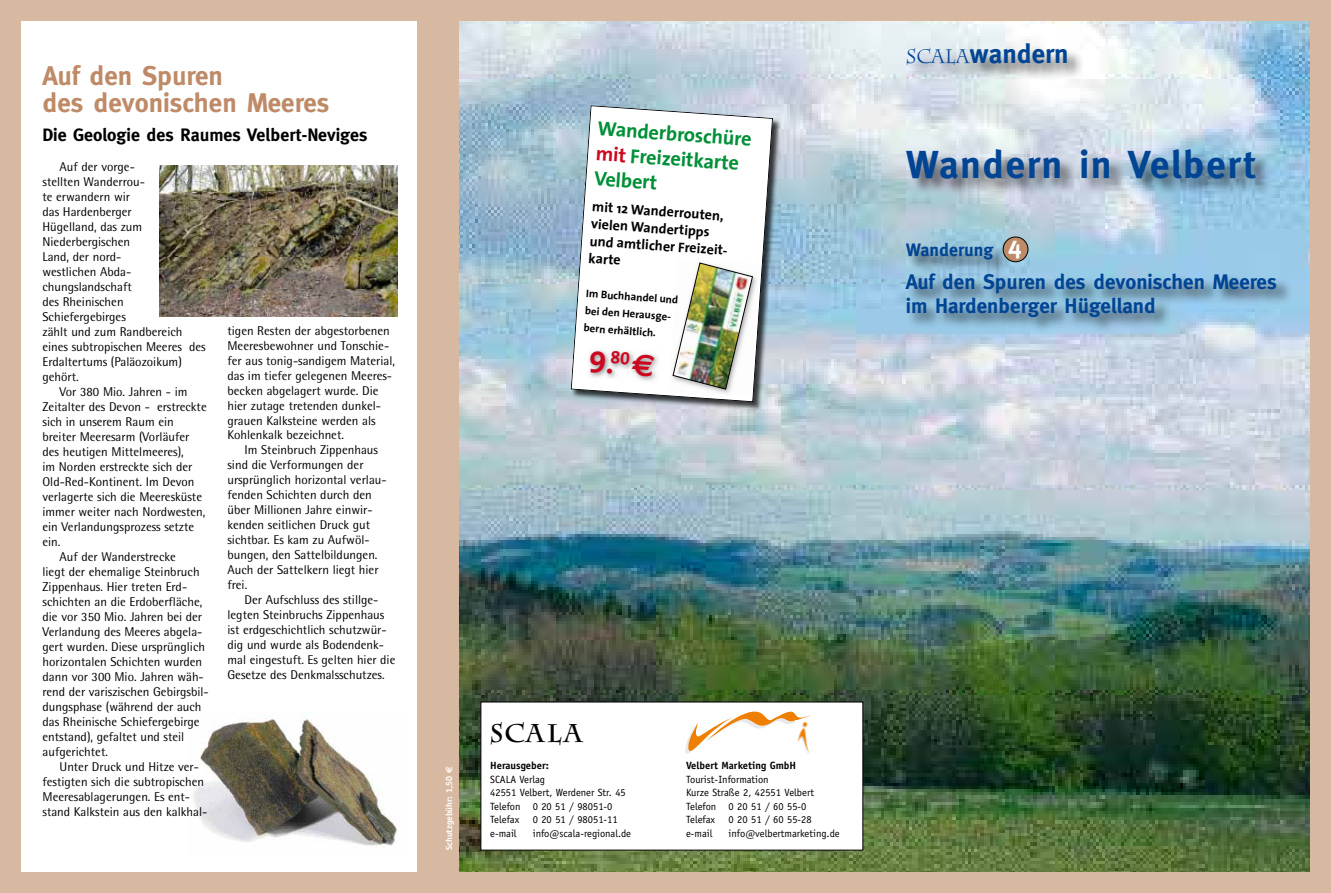
<style>
.page{position:relative;width:1331px;height:893px;background:#fff}
.page>*{position:absolute;margin:0;border:0;box-sizing:border-box;transform-origin:0 0}
.t1{font:700 39px "Meta";letter-spacing:.04em;color:#004494}
.t2{font:31.05px "The Sans Bold Expert";color:#cd071e}
.t3{font:700 27px/27px "Meta";color:#be8a67}
.t4{font:700 27px "Meta";color:#004494}
.t5{font:25.65px "Chm Bol";letter-spacing:.07em;color:#000}
.t6{font:700 25.2px "Meta";color:#fff}
.t7{font:700 21px/24px "Meta";color:#004494}
.t8{font:700 20.4px/25px "The Sans";color:#009037}
.t9{font:700 18px "Meta";color:#000}
.t10{font:700 18px "Meta";color:#004494}
.t11{font:700 14.1px/17.2px "The Sans";color:#000}
.t12{font:12.75px/15px "Rotis Semi Sans";color:#000}
.t13{font:700 10.95px/17.2px "The Sans";color:#000}
.t14{font:10.5px/13.5px "Officina Sans";color:#000}
.t15{font:700 10.5px "Officina Sans";color:#000}
.t16{font:700 9px "Officina Sans";color:#fff}
.s1{color:#cd071e}
.s2{font-family:"Euro Sans";font-weight:700}
.s3{font-family:"Euro Sans"}
.s4{font-family:"Chm Reg";font-weight:400;font-size:19.5px}
</style>
<div class="page">
<div style="left:438px;top:0;width:893px;height:893px;background:#d7b9a1"></div>
<div style="left:0;top:0;width:438px;height:893px;background:#d7b9a1"></div>
<div style="left:21px;top:21px;width:396px;height:851px;background:#fff"></div>
<img style="left:194px;top:719px;width:204px;height:127px">
<img style="left:459px;top:21px;width:851px;height:851px">
<div style="left:906px;top:43px;width:178px;height:38px;background:#000;opacity:.6"></div>
<div style="left:905px;top:148px;width:367px;height:47px;background:#000;opacity:.6"></div>
<div style="left:905px;top:242px;width:387px;height:91px;background:#000;opacity:.6"></div>
<div style="left:1003px;top:237px;width:25px;height:25px;background:#be8a67;border-radius:50%"></div>
<div style="left:1003px;top:237px;width:25px;height:25px;border:1px solid #000;border-radius:50%"></div>
<div style="left:480px;top:702px;width:383px;height:148px;background:#fff"></div>
<svg style="left:685px;top:711px;width:126px;height:43px"></svg>
<img style="left:795px;top:721px;width:16px;height:33px">
<div style="left:570px;top:105px;width:211px;height:305px;background:#000;opacity:.75"></div>
<svg style="left:571px;top:105px;width:202px;height:297px;background:#e8ecee"></svg>
<img style="left:669px;top:258px;width:91px;height:139px">
<img style="left:672px;top:262px;width:81px;height:128px">
<img style="left:586px;top:346px;width:75px;height:37px">
<img style="left:160px;top:166px;width:238px;height:151px">
<h3 class="t3" style="left:43px;top:62px;width:288px">Auf den Spuren<br>des devonischen Meeres</h3>
<h3 class="t9" style="left:43px;top:125px;width:327px">Die Geologie des Raumes Velbert-Neviges</h3>
<p class="t12" style="left:43px;top:159px;width:165px;text-indent:17px">Auf der vorge-<br>stellten Wanderrou-<br>te erwandern wir<br>das Hardenberger<br>Hügelland, das zum<br>Niederbergischen<br>Land, der nord-<br>westlichen Abda&shy;chungslandschaft<br>des Rheinischen<br>Schiefergebirges<br>zählt und zum Randbereich eines subtropischen Meeres des<br>Erdaltertums (Paläozoikum) gehört.</p>
<p class="t12" style="left:60px;top:384px;width:129px">Vor 380 Mio. Jahren - im</p>
<p class="t12" style="left:43px;top:399px;width:166px">Zeitalter des Devon - erstreckte</p>
<p class="t12" style="left:43px;top:414px;width:133px">sich in unserem Raum ein</p>
<p class="t12" style="left:43px;top:429px;width:149px">breiter Meeresarm (Vorläufer</p>
<p class="t12" style="left:43px;top:444px;width:143px">des heutigen Mittelmeeres),</p>
<p class="t12" style="left:43px;top:459px;width:152px">im Norden erstreckte sich der</p>
<p class="t12" style="left:43px;top:474px;width:153px">Old-Red-Kontinent. Im Devon</p>
<p class="t12" style="left:43px;top:489px;width:161px">verlagerte sich die Meeresküste</p>
<p class="t12" style="left:43px;top:504px;width:164px">immer weiter nach Nordwesten,</p>
<p class="t12" style="left:43px;top:519px;width:153px">ein Verlandungsprozess setzte</p>
<p class="t12" style="left:43px;top:534px;width:20px">ein.</p>
<p class="t12" style="left:60px;top:549px;width:118px">Auf der Wanderstrecke</p>
<p class="t12" style="left:43px;top:564px;width:159px">liegt der ehemalige Steinbruch</p>
<p class="t12" style="left:43px;top:579px;width:146px">Zippenhaus. Hier treten Erd-</p>
<p class="t12" style="left:43px;top:594px;width:161px">schichten an die Erdoberfläche,</p>
<p class="t12" style="left:43px;top:609px;width:161px">die vor 350 Mio. Jahren bei der</p>
<p class="t12" style="left:43px;top:624px;width:161px">Verlandung des Meeres abgela-</p>
<p class="t12" style="left:43px;top:639px;width:164px">gert wurden. Diese ursprünglich</p>
<p class="t12" style="left:43px;top:654px;width:161px">horizontalen Schichten wurden</p>
<p class="t12" style="left:43px;top:669px;width:163px">dann vor 300 Mio. Jahren wäh-</p>
<p class="t12" style="left:43px;top:684px;width:168px">rend der variszischen Gebirgsbil-</p>
<p class="t12" style="left:43px;top:699px;width:161px">dungsphase (während der auch</p>
<p class="t12" style="left:43px;top:714px;width:159px">das Rheinische Schiefergebirge</p>
<p class="t12" style="left:43px;top:729px;width:143px">entstand), gefaltet und steil</p>
<p class="t12" style="left:43px;top:744px;width:67px">aufgerichtet.</p>
<p class="t12" style="left:60px;top:759px;width:141px">Unter Druck und Hitze ver-</p>
<p class="t12" style="left:43px;top:774px;width:163px">festigten sich die subtropischen</p>
<p class="t12" style="left:43px;top:789px;width:149px">Meeresablagerungen. Es ent-</p>
<p class="t12" style="left:43px;top:804px;width:166px">stand Kalkstein aus den kalkhal-</p>
<p class="t12" style="left:227px;top:323px;width:169px">tigen Resten der abgestorbenen<br>Meeresbewohner und Tonschie&shy;fer aus tonig-sandigem Material, das im tiefer gelegenen Meeres&shy;becken abgelagert wurde. Die hier zutage tretenden dunkel&shy;grauen Kalksteine werden als<br>Kohlenkalk bezeichnet.</p>
<p class="t12" style="left:227px;top:443px;width:161px;text-indent:17px">Im Steinbruch Zippenhaus sind die Verformungen der ursprünglich horizontal verlau&shy;fenden Schichten durch den über Millionen Jahre einwir&shy;kenden seitlichen Druck gut sichtbar. Es kam zu Aufwöl&shy;bungen, den Sattelbildungen.<br>Auch der Sattelkern liegt hier frei.</p>
<p class="t12" style="left:227px;top:592px;width:169px;text-indent:17px">Der Aufschluss des stillge&shy;legten Steinbruchs Zippenhaus ist erdgeschichtlich schutzwür&shy;dig und wurde als Bodendenk&shy;mal eingestuft. Es gelten hier die<br>Gesetze des Denkmalsschutzes.</p>
<h3 class="t8" style="left:599px;top:115px;width:156px;rotate:4deg">Wanderbroschüre <span class="s1">mit</span> Freizeitkarte<br>Velbert</h3>
<p class="t11" style="left:593px;top:197px;width:142px;rotate:4deg">mit 12 Wanderrouten, vielen Wandertipps und amtlicher Freizeit&shy;karte</p>
<p class="t13" style="left:587px;top:284px;width:94px;rotate:4deg">Im Buchhandel und bei den Herausge&shy;bern erhältlich.</p>
<h2 class="t2" style="left:591px;top:335px;width:68px;rotate:4deg">9.<sup>80</sup> <span class="s2">€</span></h2>
<p class="t16" style="left:443px;top:850px;width:86px;rotate:-90deg">Schutzgebühr: 1,50 <span class="s3">€</span></p>
<h3 class="t5" style="left:490px;top:718px;width:94px">SCALA</h3>
<p class="t15" style="left:490px;top:759px;width:60px">Herausgeber:</p>
<p class="t14" style="left:490px;top:772px;width:137px">SCALA Verlag<br>42551 Velbert, Werdener Str. 45<br>Telefon 0 20 51 / 98051-0<br>Telefax</p>
<p class="t14" style="left:533px;top:813px;width:87px">0 20 51 / 98051-11</p>
<p class="t14" style="left:490px;top:826px;width:28px">e-mail</p>
<p class="t14" style="left:533px;top:826px;width:100px">info@scala-regional.de</p>
<p class="t15" style="left:686px;top:759px;width:112px">Velbert Marketing GmbH</p>
<p class="t14" style="left:686px;top:772px;width:130px">Tourist-Information<br>Kurze Straße 2, 42551 Velbert<br>Telefon 0 20 51 / 60 55-0<br>Telefax</p>
<p class="t14" style="left:729px;top:813px;width:85px">0 20 51 / 60 55-28</p>
<p class="t14" style="left:686px;top:826px;width:28px">e-mail</p>
<p class="t14" style="left:729px;top:826px;width:113px">info@velbertmarketing.de</p>
<h3 class="t4" style="left:906px;top:38px;width:164px"><span class="s4">Scala</span>wandern</h3>
<h1 class="t1" style="left:906px;top:142px;width:351px">Wandern in Velbert</h1>
<h3 class="t6" style="left:1008px;top:230px;width:15px">4</h3>
<h3 class="t10" style="left:906px;top:240px;width:89px">Wanderung</h3>
<h3 class="t7" style="left:906px;top:269px;width:373px">Auf den Spuren des devonischen Meeres im Hardenberger Hügelland</h3>
</div>
